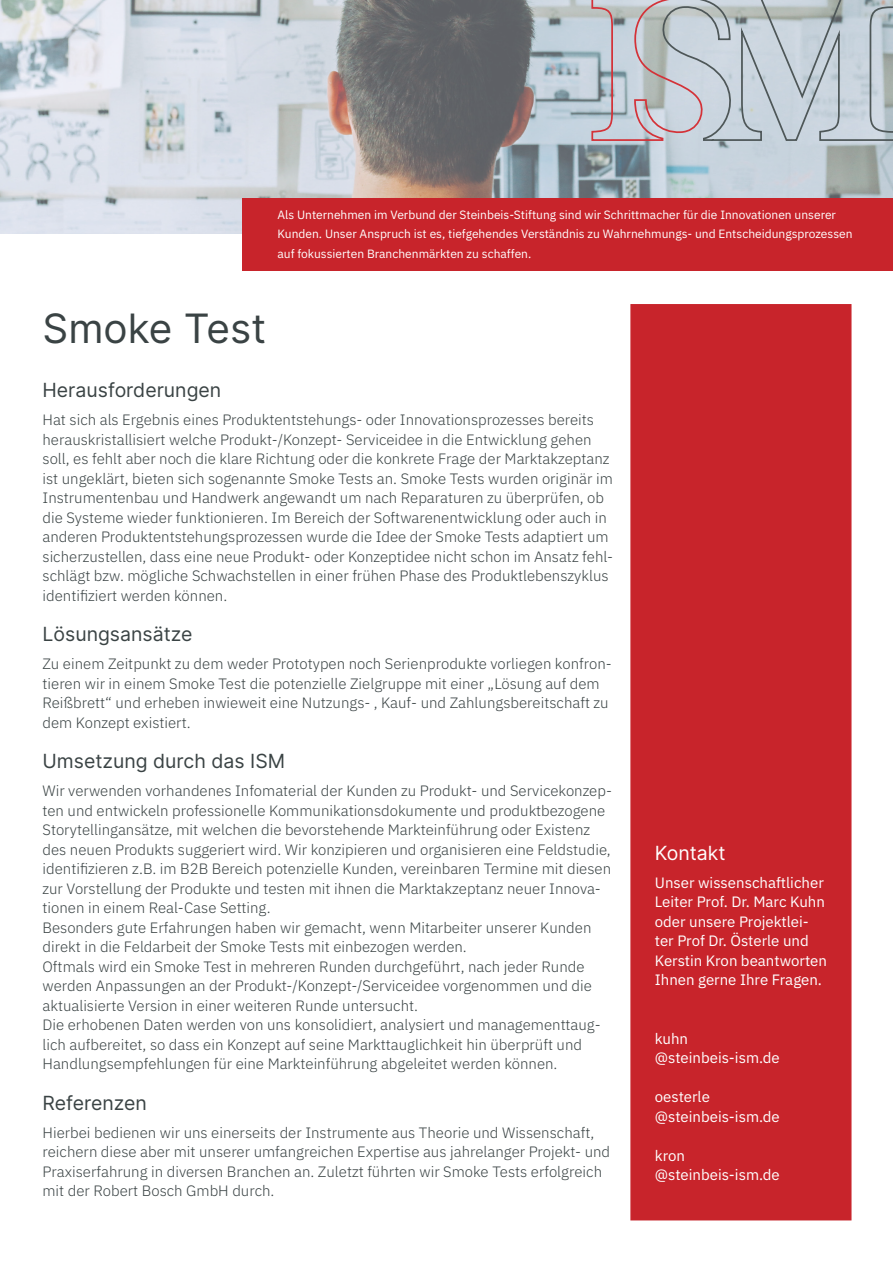
<style>
.page{position:relative;width:893px;height:1263px;background:#fff}
.page>*{position:absolute;margin:0;border:0;box-sizing:border-box;transform-origin:0 0}
.Überschrift1{font:40.5px "Inter";color:#3a4344}
.Überschrift_2{font:19.5px "Inter";color:#3a4344}
.Überschrift_2-2{font:19.5px "Inter";color:#fff}
.Fließtext{font:300 15px/19.5px "IBM Plex Sans";color:#3a4344}
.Fließtext-2{font:15px/19.5px "IBM Plex Sans";color:#fff}
.t1{font:12px/19.5px "IBM Plex Sans";color:#fff}
.s1{font-weight:400;color:#fff}
</style>
<div class="page">
<svg style="left:0;top:0;width:893px;height:234px;background:#b4b9be"></svg>
<div style="left:242px;top:198px;width:651px;height:73px;background:#c8242b"></div>
<div style="left:630px;top:304px;width:221px;height:916px;background:#c8242b;border:2px solid #c8242b"></div>
<svg style="left:591px;top:0;width:302px;height:142px;background:#bdc4cb"></svg>
<p class="t1" style="left:277px;top:204px;width:577px">Als Unternehmen im Verbund der Steinbeis-Stiftung sind wir Schrittmacher für die Innovationen unserer<br>Kunden. Unser Anspruch ist es, tiefgehendes Verständnis zu Wahrnehmungs- und Entscheidungsprozessen auf fokussierten Branchenmärkten zu schaffen.</p>
<p class="Überschrift1" style="left:43px;top:299px;width:225px">Smoke Test</p>
<p class="Überschrift_2" style="left:43px;top:376px;width:180px">Herausforderungen</p>
<p class="Fließtext" style="left:43px;top:409px;width:572px">Hat sich als Ergebnis eines Produktentstehungs- oder Innovationsprozesses bereits herauskristallisiert welche Produkt-/Konzept- Serviceidee in die Entwicklung gehen soll, es fehlt aber noch die klare Richtung oder die konkrete Frage der Marktakzeptanz ist ungeklärt, bieten sich sogenannte Smoke Tests an. Smoke Tests wurden originär im Instrumentenbau und Handwerk angewandt um nach Reparaturen zu überprüfen, ob die Systeme wieder funktionieren. Im Bereich der Softwarenentwicklung oder auch in anderen Produktentstehungsprozessen wurde die Idee der Smoke Tests adaptiert um sicherzustellen, dass eine neue Produkt- oder Konzeptidee nicht schon im Ansatz fehl&shy;schlägt bzw. mögliche Schwachstellen in einer frühen Phase des Produktlebenszyklus identifiziert werden können.</p>
<p class="Überschrift_2" style="left:43px;top:620px;width:151px">Lösungsansätze</p>
<p class="Fließtext" style="left:43px;top:653px;width:571px">Zu einem Zeitpunkt zu dem weder Prototypen noch Serienprodukte vorliegen konfron&shy;tieren wir in einem Smoke Test die potenzielle Zielgruppe mit einer „Lösung auf dem Reißbrett“ und erheben inwieweit eine Nutzungs- , Kauf- und Zahlungsbereitschaft zu dem Konzept existiert.</p>
<p class="Überschrift_2" style="left:43px;top:747px;width:244px">Umsetzung durch das ISM</p>
<p class="Fließtext" style="left:43px;top:780px;width:571px">Wir verwenden vorhandenes Infomaterial der Kunden zu Produkt- und Servicekonzep&shy;ten und entwickeln professionelle Kommunikationsdokumente und produktbezogene Storytellingansätze, mit welchen die bevorstehende Markteinführung oder Existenz des neuen Produkts suggeriert wird. Wir konzipieren und organisieren eine Feldstudie, identifizieren z.B. im B2B Bereich potenzielle Kunden, vereinbaren Termine mit diesen zur Vorstellung der Produkte und testen mit ihnen die Marktakzeptanz neuer Innova&shy;tionen in einem Real-Case Setting.</p>
<p class="Fließtext" style="left:43px;top:916px;width:550px">Besonders gute Erfahrungen haben wir gemacht, wenn Mitarbeiter unserer Kunden direkt in die Feldarbeit der Smoke Tests mit einbezogen werden.</p>
<p class="Fließtext" style="left:43px;top:955px;width:551px">Oftmals wird ein Smoke Test in mehreren Runden durchgeführt, nach jeder Runde werden Anpassungen an der Produkt-/Konzept-/Serviceidee vorgenommen und die aktualisierte Version in einer weiteren Runde untersucht.</p>
<p class="Fließtext" style="left:43px;top:1014px;width:560px">Die erhobenen Daten werden von uns konsolidiert, analysiert und managementtaug&shy;lich aufbereitet, so dass ein Konzept auf seine Markttauglichkeit hin überprüft und<br>Handlungsempfehlungen für eine Markteinführung abgeleitet werden können.<span class="s1">s</span></p>
<p class="Überschrift_2" style="left:43px;top:1088px;width:106px">Referenzen</p>
<p class="Fließtext" style="left:43px;top:1121px;width:569px">Hierbei bedienen wir uns einerseits der Instrumente aus Theorie und Wissenschaft, reichern diese aber mit unserer umfangreichen Expertise aus jahrelanger Projekt- und Praxiserfahrung in diversen Branchen an. Zuletzt führten wir Smoke Tests erfolgreich mit der Robert Bosch GmbH durch.</p>
<p class="Überschrift_2-2" style="left:655px;top:838px;width:72px">Kontakt</p>
<p class="Fließtext-2" style="left:655px;top:871px;width:174px">Unser wissenschaftlicher<br>Leiter Prof. Dr. Marc Kuhn oder unsere Projektlei&shy;ter Prof Dr. Österle und<br>Kerstin Kron beantworten<br>Ihnen gerne Ihre Fragen.</p>
<p class="Fließtext-2" style="left:655px;top:1027px;width:35px">kuhn</p>
<p class="Fließtext-2" style="left:655px;top:1047px;width:126px">@steinbeis-ism.de</p>
<p class="Fließtext-2" style="left:655px;top:1086px;width:57px">oesterle</p>
<p class="Fließtext-2" style="left:655px;top:1105px;width:126px">@steinbeis-ism.de</p>
<p class="Fließtext-2" style="left:655px;top:1144px;width:32px">kron</p>
<p class="Fließtext-2" style="left:655px;top:1164px;width:126px">@steinbeis-ism.de</p>
</div>
